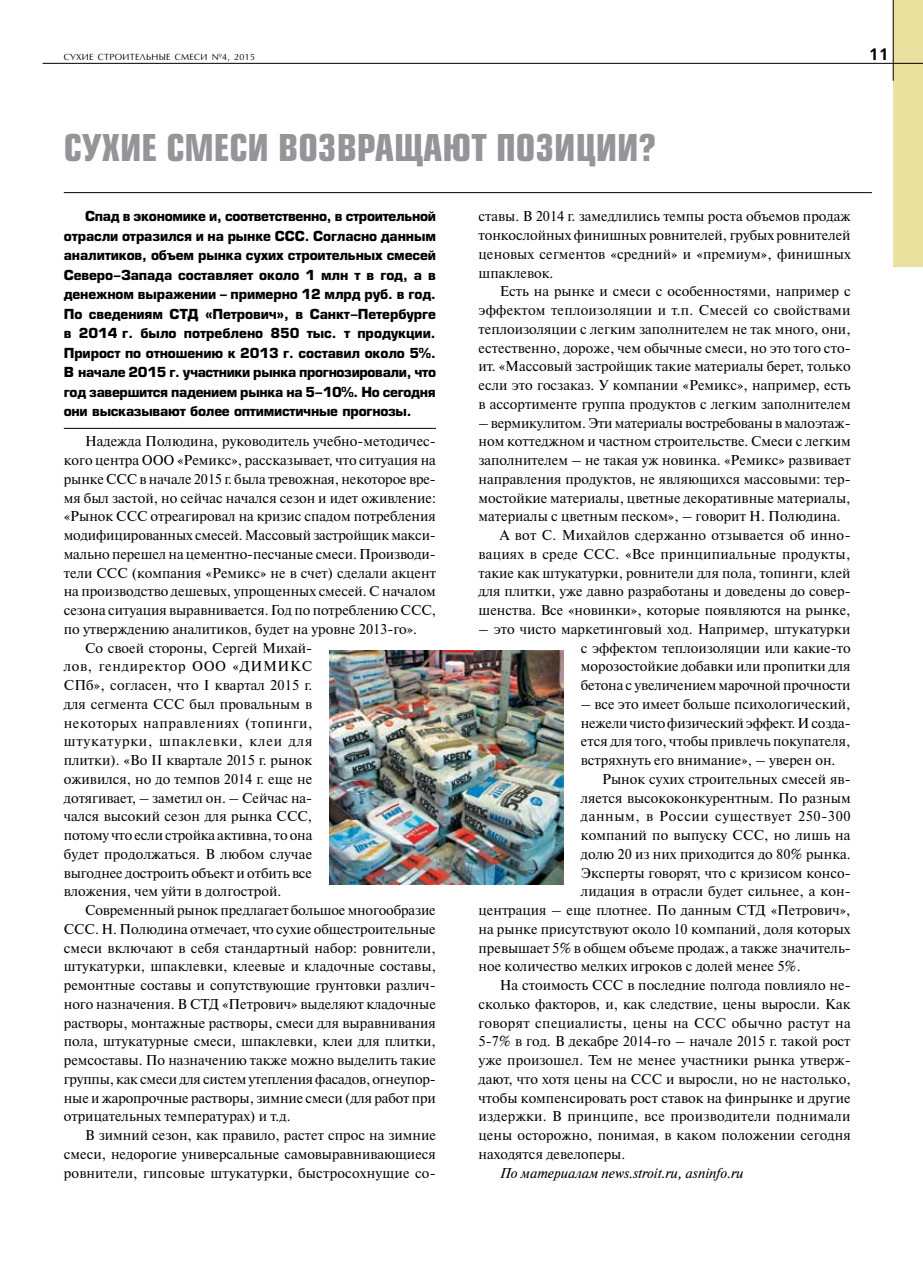
<style>
.page{position:relative;width:923px;height:1263px;background:#fff}
.page>*{position:absolute;margin:0;border:0;box-sizing:border-box;transform-origin:0 0}
.t1{font:700 36px "Europe Cond";color:#939598}
.t2{font:700 16.5px "Free Set C";color:#000}
.t3{font:14.25px/18.8px "Newton C";color:#000;text-align:justify}
.t4{font:14.25px "Newton C";letter-spacing:.02em;color:#000}
.t5{font:italic 14.25px "Newton C";color:#000}
.t6{font:14.25px "Newton C";letter-spacing:.045em;color:#000}
.t7{font:14.25px "Newton C";letter-spacing:.04em;color:#000}
.t8{font:14.25px "Newton C";letter-spacing:.06em;color:#000}
.t9{font:14.25px "Newton C";letter-spacing:.05em;color:#000}
.t10{font:700 13.5px/19.5px "Europe";letter-spacing:-.02em;color:#000;text-align:justify}
.t11{font:9px "AG Opus";letter-spacing:.03em;color:#000}
</style>
<div class="page">
<div style="left:893px;top:0;width:30px;height:267px;background:#eae19e"></div>
<hr style="left:43px;top:63px;width:880px;height:1px;background:#000">
<hr style="left:64px;top:192px;width:808px;height:1px;background:#000">
<hr style="left:64px;top:428px;width:372px;height:1px;background:#000">
<img style="left:329px;top:651px;width:235px;height:233px">
<hr style="left:893px;top:0;width:1px;height:81px;background:#000">
<p class="t11" style="left:64px;top:51px;width:193px">СУХИЕ СТРОИТЕЛЬНЫЕ СМЕСИ №4, 2015</p>
<p class="t2" style="left:868px;top:45px;width:22px">11</p>
<h1 class="t1" style="left:64px;top:124px;width:594px">Сухие смеси возвращают позиции?</h1>
<p class="t10" style="left:64px;top:206px;width:374px;text-indent:21px">Спад в экономике и, соответственно, в строительной отрасли отразился и на рынке ССС. Согласно данным аналитиков, объем рынка сухих строительных смесей Северо-Запада составляет около 1 млн т в год, а в денежном выражении – примерно 12 млрд руб. в год.<br>По сведениям СТД «Петрович», в Санкт-Петербурге в 2014 г. было потреблено 850 тыс. т продукции.<br>Прирост по отношению к 2013 г. составил около 5%.<br>В начале 2015 г. участники рынка прогнозировали, что год завершится падением рынка на 5-10%. Но сегодня они высказывают более оптимистичные прогнозы.</p>
<p class="t3" style="left:85px;top:432px;width:352px">Надежда Полюдина, руководитель учебно-методичес-</p>
<p class="t3" style="left:64px;top:451px;width:374px">кого центра ООО «Ремикс», рассказывает, что ситуация на</p>
<p class="t3" style="left:64px;top:470px;width:374px">рынке ССС в начале 2015 г. была тревожная, некоторое вре-</p>
<p class="t3" style="left:64px;top:488px;width:374px">мя был застой, но сейчас начался сезон и идет оживление:</p>
<p class="t3" style="left:64px;top:507px;width:374px">«Рынок ССС отреагировал на кризис спадом потребления</p>
<p class="t3" style="left:64px;top:526px;width:374px">модифицированных смесей. Массовый застройщик макси-</p>
<p class="t3" style="left:64px;top:545px;width:374px">мально перешел на цементно-песчаные смеси. Производи-</p>
<p class="t3" style="left:64px;top:563px;width:374px">тели ССС (компания «Ремикс» не в счет) сделали акцент</p>
<p class="t3" style="left:64px;top:582px;width:373px">на производство дешевых, упрощенных смесей. С началом</p>
<p class="t3" style="left:64px;top:601px;width:374px">сезона ситуация выравнивается. Год по потреблению ССС,</p>
<p class="t3" style="left:64px;top:620px;width:355px">по утверждению аналитиков, будет на уровне 2013-го».</p>
<p class="t3" style="left:85px;top:638px;width:229px">Со своей стороны, Сергей Михай-</p>
<p class="t9" style="left:64px;top:659px;width:250px">лов, гендиректор ООО «ДИМИКС</p>
<p class="t3" style="left:64px;top:676px;width:250px">СПб», согласен, что I квартал 2015 г.</p>
<p class="t3" style="left:64px;top:695px;width:250px">для сегмента ССС был провальным в</p>
<p class="t7" style="left:64px;top:715px;width:250px">некоторых направлениях (топинги,</p>
<p class="t8" style="left:64px;top:734px;width:250px">штукатурки, шпаклевки, клеи для</p>
<p class="t3" style="left:64px;top:751px;width:250px">плитки). «Во II квартале 2015 г. рынок</p>
<p class="t3" style="left:64px;top:770px;width:250px">оживился, но до темпов 2014 г. еще не</p>
<p class="t3" style="left:64px;top:788px;width:250px">дотягивает, – заметил он. – Сейчас на-</p>
<p class="t3" style="left:64px;top:807px;width:250px">чался высокий сезон для рынка ССС,</p>
<p class="t3" style="left:64px;top:826px;width:250px">потому что если стройка активна, то она</p>
<p class="t3" style="left:64px;top:845px;width:250px">будет продолжаться. В любом случае</p>
<p class="t3" style="left:64px;top:863px;width:250px">выгоднее достроить объект и отбить все</p>
<p class="t3" style="left:64px;top:882px;width:219px">вложения, чем уйти в долгострой.</p>
<p class="t3" style="left:85px;top:901px;width:352px">Современный рынок предлагает большое многообразие</p>
<p class="t3" style="left:64px;top:920px;width:373px">ССС. Н. Полюдина отмечает, что сухие общестроительные</p>
<p class="t3" style="left:64px;top:938px;width:373px">смеси включают в себя стандартный набор: ровнители,</p>
<p class="t3" style="left:64px;top:957px;width:374px">штукатурки, шпаклевки, клеевые и кладочные составы,</p>
<p class="t3" style="left:64px;top:976px;width:374px">ремонтные составы и сопутствующие грунтовки различ-</p>
<p class="t3" style="left:64px;top:995px;width:374px">ного назначения. В СТД «Петрович» выделяют кладочные</p>
<p class="t3" style="left:64px;top:1013px;width:374px">растворы, монтажные растворы, смеси для выравнивания</p>
<p class="t3" style="left:64px;top:1032px;width:374px">пола, штукатурные смеси, шпаклевки, клеи для плитки,</p>
<p class="t3" style="left:64px;top:1051px;width:374px">ремсоставы. По назначению также можно выделить такие</p>
<p class="t3" style="left:64px;top:1070px;width:374px">группы, как смеси для систем утепления фасадов, огнеупор-</p>
<p class="t3" style="left:64px;top:1088px;width:373px">ные и жаропрочные растворы, зимние смеси (для работ при</p>
<p class="t3" style="left:64px;top:1107px;width:228px">отрицательных температурах) и т.д.</p>
<p class="t3" style="left:85px;top:1126px;width:352px">В зимний сезон, как правило, растет спрос на зимние</p>
<p class="t3" style="left:64px;top:1145px;width:374px">смеси, недорогие универсальные самовыравнивающиеся</p>
<p class="t3" style="left:64px;top:1163px;width:374px">ровнители, гипсовые штукатурки, быстросохнущие со-</p>
<p class="t3" style="left:478px;top:207px;width:374px">ставы. В 2014 г. замедлились темпы роста объемов продаж тонкослойных финишных ровнителей, грубых ровнителей ценовых сегментов «средний» и «премиум», финишных шпаклевок.</p>
<p class="t3" style="left:478px;top:282px;width:374px;text-indent:21px">Есть на рынке и смеси с особенностями, например с эффектом теплоизоляции и т.п. Смесей со свойствами теплоизоляции с легким заполнителем не так много, они, естественно, дороже, чем обычные смеси, но это того сто&shy;ит. «Массовый застройщик такие материалы берет, только если это госзаказ. У компании «Ремикс», например, есть в ассортименте группа продуктов с легким заполнителем</p>
<p class="t3" style="left:478px;top:413px;width:374px">– вермикулитом. Эти материалы востребованы в малоэтаж-</p>
<p class="t3" style="left:478px;top:432px;width:374px">ном коттеджном и частном строительстве. Смеси с легким</p>
<p class="t3" style="left:478px;top:451px;width:374px">заполнителем – не такая уж новинка. «Ремикс» развивает</p>
<p class="t3" style="left:478px;top:470px;width:374px">направления продуктов, не являющихся массовыми: тер-</p>
<p class="t3" style="left:478px;top:488px;width:374px">мостойкие материалы, цветные декоративные материалы,</p>
<p class="t3" style="left:478px;top:507px;width:364px">материалы с цветным песком», – говорит Н. Полюдина.</p>
<p class="t3" style="left:500px;top:526px;width:352px">А вот С. Михайлов сдержанно отзывается об инно-</p>
<p class="t4" style="left:478px;top:546px;width:373px">вациях в среде ССС. «Все принципиальные продукты,</p>
<p class="t3" style="left:478px;top:563px;width:374px">такие как штукатурки, ровнители для пола, топинги, клей</p>
<p class="t3" style="left:478px;top:582px;width:374px">для плитки, уже давно разработаны и доведены до совер-</p>
<p class="t3" style="left:478px;top:601px;width:374px">шенства. Все «новинки», которые появляются на рынке,</p>
<p class="t3" style="left:581px;top:620px;width:271px;text-indent:-102px">– это чисто маркетинговый ход. Например, штукатурки с эффектом теплоизоляции или какие-то морозостойкие добавки или пропитки для бетона с увеличением марочной прочности</p>
<p class="t3" style="left:581px;top:695px;width:271px">– все это имеет больше психологический, нежели чисто физический эффект. И созда&shy;ется для того, чтобы привлечь покупателя, встряхнуть его внимание», – уверен он.</p>
<p class="t3" style="left:602px;top:770px;width:250px">Рынок сухих строительных смесей яв-</p>
<p class="t3" style="left:581px;top:788px;width:271px">ляется высококонкурентным. По разным</p>
<p class="t6" style="left:581px;top:809px;width:271px">данным, в России существует 250-300</p>
<p class="t3" style="left:581px;top:826px;width:271px">компаний по выпуску ССС, но лишь на</p>
<p class="t3" style="left:581px;top:845px;width:271px">долю 20 из них приходится до 80% рынка.</p>
<p class="t3" style="left:581px;top:863px;width:271px">Эксперты говорят, что с кризисом консо-</p>
<p class="t3" style="left:581px;top:882px;width:271px">лидация в отрасли будет сильнее, а кон-</p>
<p class="t3" style="left:478px;top:901px;width:374px">центрация – еще плотнее. По данным СТД «Петрович»,</p>
<p class="t3" style="left:478px;top:920px;width:374px">на рынке присутствуют около 10 компаний, доля которых</p>
<p class="t3" style="left:478px;top:938px;width:374px">превышает 5% в общем объеме продаж, а также значитель-</p>
<p class="t3" style="left:478px;top:957px;width:323px">ное количество мелких игроков с долей менее 5%.</p>
<p class="t3" style="left:500px;top:976px;width:352px">На стоимость ССС в последние полгода повлияло не-</p>
<p class="t3" style="left:478px;top:995px;width:373px">сколько факторов, и, как следствие, цены выросли. Как</p>
<p class="t4" style="left:478px;top:1015px;width:374px">говорят специалисты, цены на ССС обычно растут на</p>
<p class="t3" style="left:478px;top:1032px;width:373px">5-7% в год. В декабре 2014-го – начале 2015 г. такой рост</p>
<p class="t3" style="left:478px;top:1051px;width:374px">уже произошел. Тем не менее участники рынка утверж-</p>
<p class="t3" style="left:478px;top:1070px;width:374px">дают, что хотя цены на ССС и выросли, но не настолько,</p>
<p class="t3" style="left:478px;top:1088px;width:374px">чтобы компенсировать рост ставок на финрынке и другие</p>
<p class="t4" style="left:478px;top:1109px;width:373px">издержки. В принципе, все производители поднимали</p>
<p class="t3" style="left:478px;top:1126px;width:374px">цены осторожно, понимая, в каком положении сегодня</p>
<p class="t3" style="left:478px;top:1145px;width:148px">находятся девелоперы.</p>
<p class="t5" style="left:500px;top:1165px;width:245px">По материалам news.stroit.ru, asninfo.ru</p>
</div>
